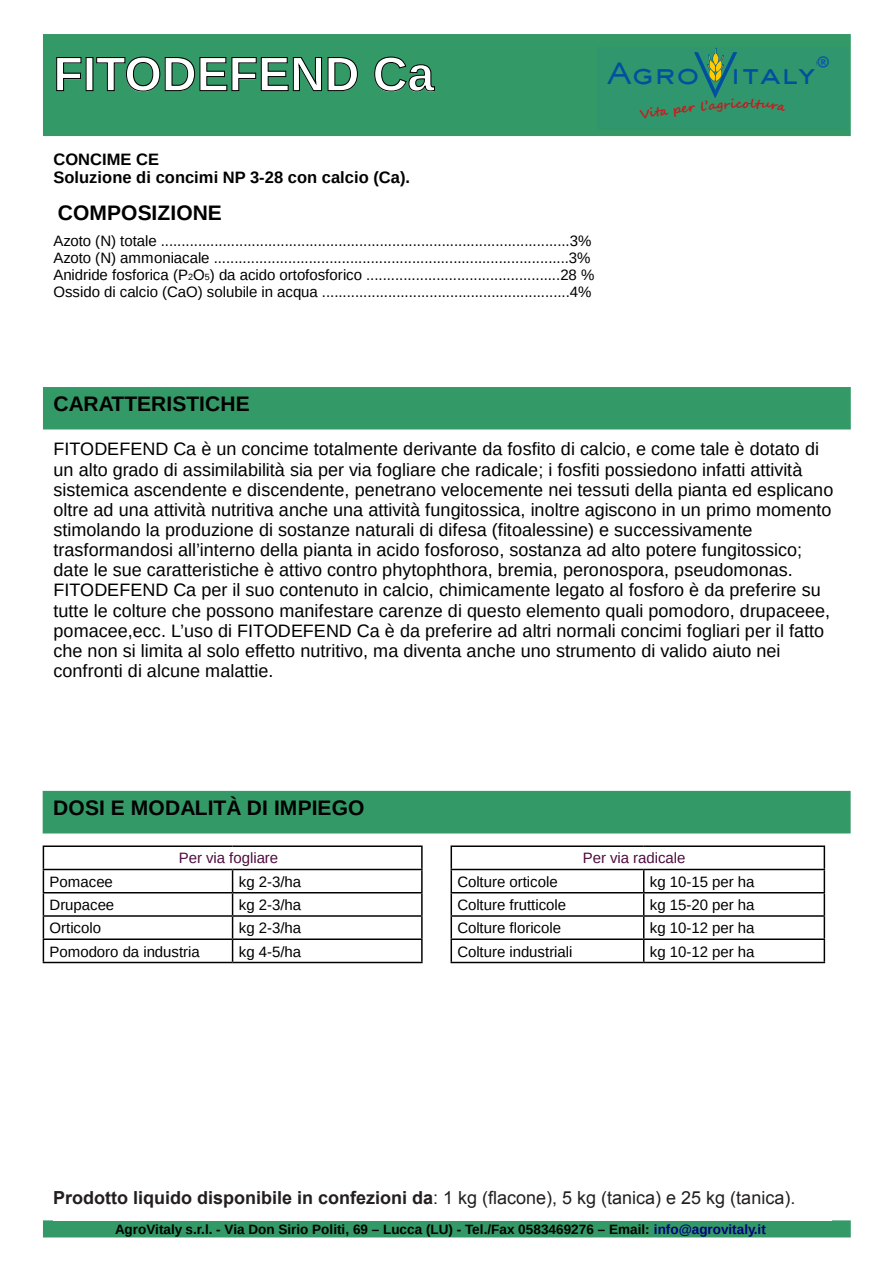
<style>
.page{position:relative;width:893px;height:1263px;background:#fff}
.page>*{position:absolute;margin:0;border:0;box-sizing:border-box;transform-origin:0 0}
.t1{font:700 48px "Liberation Sans";color:#fff}
.t2{font:500 31.05px "AT Sackers Gothic";color:#004f9f}
.t3{font:500 28.65px "AT Sackers Gothic";color:#004f9f;scale:1.06 1}
.t4{font:700 23.55px "Corbel";color:#0a5aa8}
.t5{font:700 21px "Liberation Sans";letter-spacing:.005em;color:#000}
.t6{font:19.5px "Liberation Sans";color:#000}
.t7{font:18px/20.1px "Liberation Sans";color:#000}
.t8{font:700 18px "Arial";color:#231f20}
.t9{font:700 16.5px/18.3px "Liberation Sans";color:#000}
.t10{font:15px/16.8px "Liberation Sans";letter-spacing:-.005em;color:#000}
.t11{font:15px "Liberation Sans";letter-spacing:-.005em;color:#4f0c3e}
.t12{font:700 13.5px "Liberation Sans";color:#000}
.t13{font:700 12.15px "Segoe Script";color:#cd171a;scale:1.06 1}
.t14{font:12.15px "Times New Roman";color:#283583;scale:1.06 1}
.t15{font:700 11.7px "Corbel";color:#0a5aa8}
.s1{font-size:13.2px}
.s2{font-size:14.25px}
.s3{font-size:9px}
.s4{font-weight:400}
.s5{font-weight:700}
.s6{color:#000080}
</style>
<div class="page">
<div style="left:43px;top:387px;width:808px;height:42px;background:#396"></div>
<div style="left:43px;top:791px;width:808px;height:42px;background:#396"></div>
<div style="left:43px;top:34px;width:808px;height:102px;background:#396"></div>
<div style="left:43px;top:1220px;width:808px;height:17px;background:#396"></div>
<svg style="left:56px;top:57px;width:25px;height:34px"></svg>
<svg style="left:96px;top:57px;width:226px;height:34px;background:#2a8055"></svg>
<svg style="left:328px;top:57px;width:30px;height:34px"></svg>
<svg style="left:374px;top:57px;width:61px;height:34px;background:#2b8256"></svg>
<hr style="left:43px;top:845px;width:190px;height:2px;background:#000">
<hr style="left:233px;top:845px;width:190px;height:2px;background:#000">
<hr style="left:421px;top:847px;width:2px;height:22px;background:#000">
<hr style="left:43px;top:869px;width:190px;height:1px;background:#000">
<hr style="left:233px;top:869px;width:190px;height:1px;background:#000">
<hr style="left:421px;top:870px;width:2px;height:22px;background:#000">
<hr style="left:43px;top:892px;width:190px;height:1px;background:#000">
<hr style="left:233px;top:892px;width:190px;height:1px;background:#000">
<hr style="left:421px;top:893px;width:2px;height:22px;background:#000">
<hr style="left:43px;top:915px;width:190px;height:2px;background:#000">
<hr style="left:233px;top:915px;width:190px;height:2px;background:#000">
<hr style="left:421px;top:917px;width:2px;height:21px;background:#000">
<hr style="left:43px;top:938px;width:190px;height:2px;background:#000">
<svg style="left:43px;top:847px;width:1px;height:115px"></svg>
<hr style="left:233px;top:938px;width:190px;height:2px;background:#000">
<svg style="left:232px;top:870px;width:1px;height:92px"></svg>
<hr style="left:421px;top:940px;width:2px;height:22px;background:#000">
<hr style="left:43px;top:962px;width:190px;height:1px;background:#000">
<hr style="left:233px;top:962px;width:190px;height:1px;background:#000">
<hr style="left:451px;top:845px;width:193px;height:2px;background:#000">
<hr style="left:644px;top:845px;width:181px;height:2px;background:#000">
<hr style="left:451px;top:869px;width:193px;height:1px;background:#000">
<hr style="left:644px;top:869px;width:181px;height:1px;background:#000">
<hr style="left:451px;top:892px;width:193px;height:1px;background:#000">
<hr style="left:644px;top:892px;width:181px;height:1px;background:#000">
<hr style="left:451px;top:915px;width:193px;height:2px;background:#000">
<hr style="left:644px;top:915px;width:181px;height:2px;background:#000">
<hr style="left:451px;top:938px;width:193px;height:2px;background:#000">
<svg style="left:451px;top:847px;width:1px;height:115px"></svg>
<hr style="left:644px;top:938px;width:181px;height:2px;background:#000">
<svg style="left:643px;top:870px;width:1px;height:92px"></svg>
<svg style="left:824px;top:847px;width:1px;height:115px"></svg>
<hr style="left:451px;top:962px;width:193px;height:1px;background:#000">
<hr style="left:644px;top:962px;width:181px;height:1px;background:#000">
<div style="left:597px;top:47px;width:251px;height:83px;background:#2f966d"></div>
<svg style="left:640px;top:48px;width:105px;height:81px"></svg>
<h1 class="t1" style="left:53px;top:48px;width:382px">FITODEFEND Ca</h1>
<p class="t4" style="left:816px;top:49px;width:16px">®</p>
<p class="t14" style="left:816px;top:55px;width:11px">®</p>
<p class="t3" style="left:607px;top:54px;width:238px">Agro italy <span class="s1">Srl</span></p>
<p class="t15" style="left:825px;top:59px;width:18px">TM</p>
<p class="t2" style="left:606px;top:59px;width:260px">Agro italy <span class="s2">Srl</span></p>
<p class="t13" style="left:743px;top:94px;width:8px">o</p>
<p class="t9" style="left:53px;top:150px;width:358px">CONCIME CE<br>Soluzione di concimi NP 3-28 con calcio (Ca).</p>
<p class="t5" style="left:58px;top:201px;width:166px">COMPOSIZIONE</p>
<p class="t10" style="left:53px;top:234px;width:542px">Azoto (N) totale ...................................................................................................3% Azoto (N) ammoniacale ......................................................................................3% Anidride fosforica (P<span class="s3">2</span>O<span class="s3">5</span>) da acido ortofosforico ...............................................28 % Ossido di calcio (CaO) solubile in acqua ............................................................4%</p>
<p class="t5" style="left:53px;top:393px;width:198px">CARATTERISTICHE</p>
<p class="t7" style="left:53px;top:441px;width:781px">FITODEFEND Ca è un concime totalmente derivante da fosfito di calcio, e come tale è dotato di un alto grado di assimilabilità sia per via fogliare che radicale; i fosfiti possiedono infatti attività sistemica ascendente e discendente, penetrano velocemente nei tessuti della pianta ed esplicano oltre ad una attività nutritiva anche una attività fungitossica, inoltre agiscono in un primo momento stimolando la produzione di sostanze naturali di difesa (fitoalessine) e successivamente trasformandosi all’interno della pianta in acido fosforoso, sostanza ad alto potere fungitossico; date le sue caratteristiche è attivo contro phytophthora, bremia, peronospora, pseudomonas.<br>FITODEFEND Ca per il suo contenuto in calcio, chimicamente legato al fosforo è da preferire su tutte le colture che possono manifestare carenze di questo elemento quali pomodoro, drupaceee, pomacee,ecc. L’uso di FITODEFEND Ca è da preferire ad altri normali concimi fogliari per il fatto che non si limita al solo effetto nutritivo, ma diventa anche uno strumento di valido aiuto nei confronti di alcune malattie.</p>
<p class="t5" style="left:53px;top:797px;width:313px">DOSI E MODALITÀ DI IMPIEGO</p>
<p class="t11" style="left:179px;top:852px;width:101px">Per via fogliare</p>
<p class="t10" style="left:50px;top:874px;width:65px">Pomacee</p>
<p class="t10" style="left:239px;top:874px;width:64px">kg 2-3/ha</p>
<p class="t10" style="left:50px;top:898px;width:66px">Drupacee</p>
<p class="t10" style="left:239px;top:898px;width:64px">kg 2-3/ha</p>
<p class="t10" style="left:50px;top:921px;width:53px">Orticolo</p>
<p class="t10" style="left:239px;top:921px;width:64px">kg 2-3/ha</p>
<p class="t10" style="left:50px;top:944px;width:152px">Pomodoro da industria</p>
<p class="t10" style="left:239px;top:944px;width:64px">kg 4-5/ha</p>
<p class="t11" style="left:583px;top:852px;width:104px">Per via radicale</p>
<p class="t10" style="left:457px;top:874px;width:102px">Colture orticole</p>
<p class="t10" style="left:650px;top:874px;width:106px">kg 10-15 per ha</p>
<p class="t10" style="left:457px;top:898px;width:110px">Colture frutticole</p>
<p class="t10" style="left:650px;top:898px;width:106px">kg 15-20 per ha</p>
<p class="t10" style="left:457px;top:921px;width:105px">Colture floricole</p>
<p class="t10" style="left:650px;top:921px;width:106px">kg 10-12 per ha</p>
<p class="t10" style="left:457px;top:944px;width:117px">Colture industriali</p>
<p class="t10" style="left:650px;top:944px;width:106px">kg 10-12 per ha</p>
<p class="t8" style="left:53px;top:1186px;width:744px">Prodotto liquido disponibile in confezioni da<span class="s4">: 1 kg (flacone), 5 kg (tanica) e 25 kg (tanica).</span></p>
<p class="t6" style="left:53px;top:1200px;width:293px"><span class="s5">Confezioni da</span>: 1 kg, 5 kg, 25 kg.</p>
<p class="t12" style="left:115px;top:1222px;width:652px">AgroVitaly s.r.l. - Via Don Sirio Politi, 69 – Lucca (LU) - Tel./Fax 0583469276 – Email: <span class="s6">info@agrovitaly.it</span></p>
</div>
